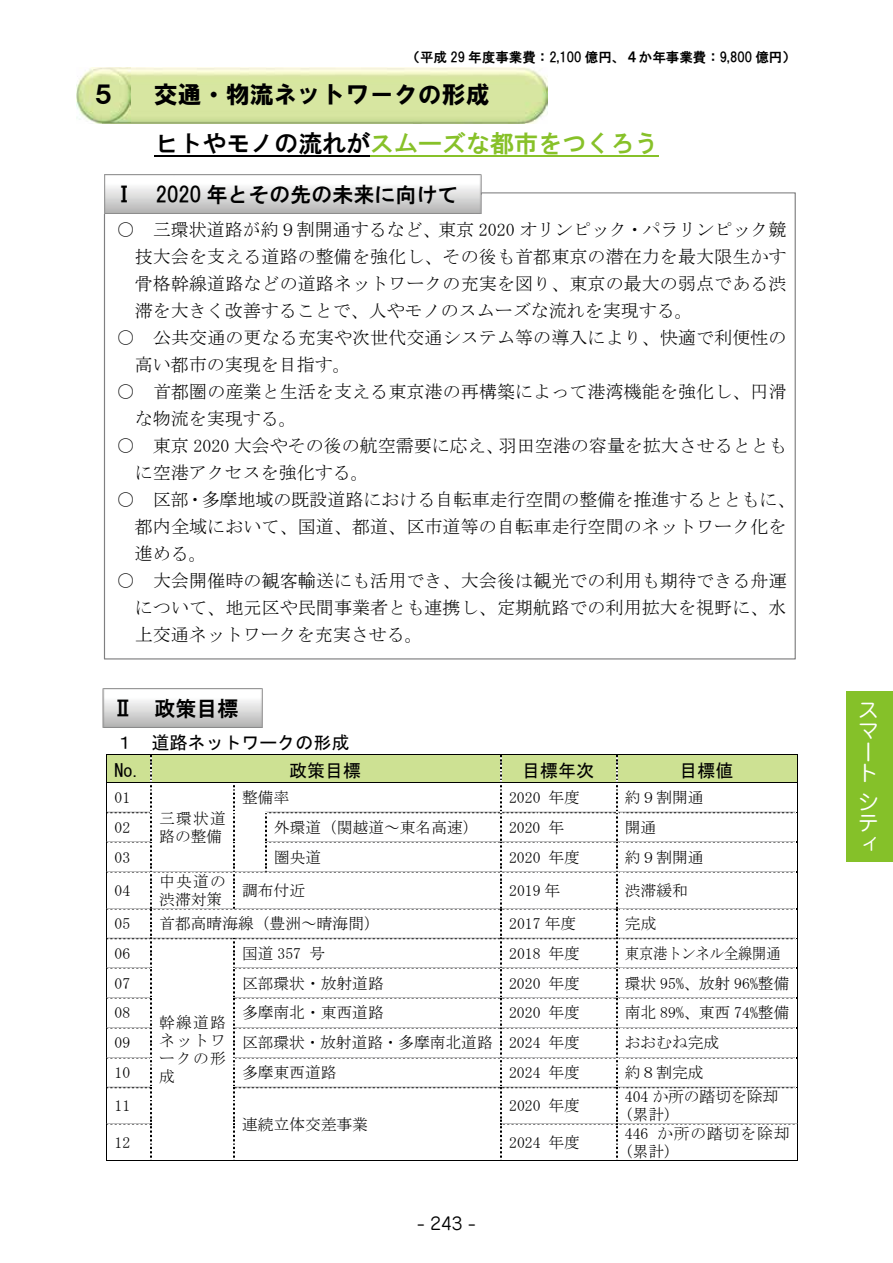
<style>
.page{position:relative;width:893px;height:1263px;background:#fff}
.page>*{position:absolute;margin:0;border:0;box-sizing:border-box;transform-origin:0 0}
.t1{font:24px "HG Gothic E";color:#87c129}
.t2{font:24px "HG Soei Kakugothic UB";color:#000}
.t3{font:21.3px/21.3px "Jun 201 Pro";color:#fff}
.t4{font:21px "HGS Gothic E";color:#000}
.t5{font:18px/27px "MS Mincho";color:#000}
.t6{font:18px/27.8px "MS Gothic";color:#000}
.t7{font:16.95px "Jun 201 Pro";color:#000}
.t8{font:15.75px/18px "MS Mincho";color:#000;text-align:justify}
.t9{font:15.75px/18px "MS Mincho";letter-spacing:.035em;color:#000}
.t10{font:15.75px/18px "MS Mincho";letter-spacing:.06em;color:#000}
.t11{font:15.75px "MS Mincho";color:#000;scale:.9 1}
.t12{font:13.5px "HGS Gothic E";color:#000}
.s1{color:#000}
</style>
<div class="page">
<div style="left:846px;top:692px;width:47px;height:170px;background:#85c129"></div>
<div style="left:107px;top:755px;width:44px;height:27px;background:#cde193"></div>
<div style="left:152px;top:755px;width:349px;height:27px;background:#cde193"></div>
<div style="left:501px;top:755px;width:115px;height:27px;background:#cde193"></div>
<div style="left:617px;top:755px;width:180px;height:27px;background:#cde193"></div>
<hr style="left:106px;top:754px;width:692px;height:1px;background:#000">
<hr style="left:106px;top:782px;width:692px;height:1px;background:#000">
<img style="left:107px;top:812px;width:688px;height:1px">
<svg style="left:106px;top:755px;width:1px;height:87px"></svg>
<img style="left:107px;top:842px;width:688px;height:1px">
<svg style="left:796px;top:755px;width:2px;height:88px"></svg>
<hr style="left:106px;top:842px;width:1px;height:30px;background:#000">
<svg style="left:151px;top:755px;width:1px;height:116px"></svg>
<svg style="left:234px;top:785px;width:1px;height:86px"></svg>
<svg style="left:266px;top:813px;width:1px;height:58px"></svg>
<svg style="left:501px;top:755px;width:1px;height:116px"></svg>
<svg style="left:616px;top:755px;width:1px;height:116px"></svg>
<hr style="left:797px;top:842px;width:1px;height:30px;background:#000">
<img style="left:107px;top:871px;width:688px;height:2px">
<hr style="left:106px;top:872px;width:1px;height:36px;background:#000">
<img style="left:151px;top:872px;width:1px;height:36px">
<img style="left:234px;top:872px;width:1px;height:36px">
<img style="left:501px;top:872px;width:1px;height:36px">
<img style="left:616px;top:872px;width:1px;height:36px">
<hr style="left:797px;top:872px;width:1px;height:36px;background:#000">
<img style="left:107px;top:908px;width:688px;height:1px">
<img style="left:107px;top:938px;width:688px;height:1px">
<img style="left:107px;top:968px;width:688px;height:1px">
<img style="left:107px;top:997px;width:688px;height:2px">
<img style="left:107px;top:1057px;width:688px;height:1px">
<svg style="left:151px;top:909px;width:1px;height:177px"></svg>
<svg style="left:234px;top:939px;width:1px;height:148px"></svg>
<svg style="left:501px;top:909px;width:1px;height:178px"></svg>
<svg style="left:616px;top:909px;width:1px;height:178px"></svg>
<svg style="left:106px;top:908px;width:1px;height:180px"></svg>
<img style="left:107px;top:1087px;width:688px;height:1px">
<svg style="left:796px;top:908px;width:2px;height:180px"></svg>
<hr style="left:106px;top:1088px;width:1px;height:36px;background:#000">
<img style="left:151px;top:1088px;width:1px;height:72px">
<img style="left:234px;top:1088px;width:1px;height:72px">
<img style="left:501px;top:1088px;width:1px;height:72px">
<img style="left:616px;top:1088px;width:1px;height:72px">
<hr style="left:797px;top:1088px;width:1px;height:36px;background:#000">
<img style="left:107px;top:1123px;width:690px;height:2px">
<hr style="left:106px;top:1124px;width:1px;height:37px;background:#000">
<hr style="left:106px;top:1160px;width:45px;height:1px;background:#000">
<hr style="left:151px;top:1160px;width:83px;height:1px;background:#000">
<hr style="left:234px;top:1160px;width:267px;height:1px;background:#000">
<hr style="left:501px;top:1160px;width:115px;height:1px;background:#000">
<hr style="left:616px;top:1160px;width:181px;height:1px;background:#000">
<hr style="left:797px;top:1124px;width:1px;height:37px;background:#000">
<img style="left:90px;top:67px;width:457px;height:56px">
<img style="left:76px;top:68px;width:55px;height:54px">
<svg style="left:104px;top:192px;width:692px;height:467px"></svg>
<img style="left:104px;top:174px;width:378px;height:40px">
<img style="left:102px;top:688px;width:161px;height:40px">
<hr style="left:154px;top:155px;width:216px;height:1px;background:#000">
<hr style="left:370px;top:155px;width:288px;height:1px;background:#87c129">
<p class="t12" style="left:406px;top:50px;width:391px">（平成 29 年度事業費：2,100 億円、４か年事業費：9,800 億円）</p>
<h1 class="t2" style="left:91px;top:82px;width:26px">５</h1>
<h1 class="t2" style="left:154px;top:82px;width:338px">交通・物流ネットワークの形成</h1>
<h1 class="t1" style="left:154px;top:131px;width:505px"><span class="s1">ヒトやモノの流れが</span>スムーズな都市をつくろう</h1>
<p class="t4" style="left:114px;top:183px;width:346px">Ⅰ 2020 年とその先の未来に向けて</p>
<p class="t5" style="left:135px;top:216px;width:653px;text-align:justify;text-indent:-18px">○ 三環状道路が約９割開通するなど、東京 2020 オリンピック・パラリンピック競技大会を支える道路の整備を強化し、その後も首都東京の潜在力を最大限生かす骨格幹線道路などの道路ネットワークの充実を図り、東京の最大の弱点である渋滞を大きく改善することで、人やモノのスムーズな流れを実現する。</p>
<p class="t5" style="left:135px;top:324px;width:653px;text-indent:-18px">○ 公共交通の更なる充実や次世代交通システム等の導入により、快適で利便性の高い都市の実現を目指す。</p>
<p class="t5" style="left:135px;top:378px;width:653px;text-indent:-18px">○ 首都圏の産業と生活を支える東京港の再構築によって港湾機能を強化し、円滑な物流を実現する。</p>
<p class="t5" style="left:135px;top:432px;width:653px;text-indent:-18px">○ 東京 2020 大会やその後の航空需要に応え、羽田空港の容量を拡大させるとともに空港アクセスを強化する。</p>
<p class="t5" style="left:135px;top:486px;width:662px;text-indent:-18px">○ 区部・多摩地域の既設道路における自転車走行空間の整備を推進するとともに、都内全域において、国道、都道、区市道等の自転車走行空間のネットワーク化を進める。</p>
<p class="t5" style="left:135px;top:567px;width:653px;text-align:justify;text-indent:-18px">○ 大会開催時の観客輸送にも活用でき、大会後は観光での利用も期待できる舟運について、地元区や民間事業者とも連携し、定期航路での利用拡大を視野に、水上交通ネットワークを充実させる。</p>
<p class="t4" style="left:113px;top:698px;width:127px">Ⅱ 政策目標</p>
<p class="t6" style="left:115px;top:729px;width:236px">１ 道路ネットワークの形成<br>No.</p>
<p class="t6" style="left:289px;top:756px;width:73px">政策目標</p>
<p class="t6" style="left:522px;top:756px;width:73px">目標年次</p>
<p class="t6" style="left:679px;top:756px;width:55px">目標値</p>
<p class="t8" style="left:115px;top:788px;width:17px">01</p>
<p class="t8" style="left:242px;top:788px;width:49px">整備率</p>
<p class="t8" style="left:509px;top:788px;width:72px">2020 年度</p>
<p class="t8" style="left:625px;top:788px;width:80px">約９割開通</p>
<p class="t9" style="left:159px;top:809px;width:68px">三環状道路の整備</p>
<p class="t8" style="left:115px;top:818px;width:17px">02</p>
<p class="t8" style="left:274px;top:818px;width:206px">外環道（関越道～東名高速）</p>
<p class="t8" style="left:509px;top:818px;width:57px">2020 年</p>
<p class="t8" style="left:625px;top:818px;width:33px">開通</p>
<p class="t8" style="left:115px;top:848px;width:17px">03</p>
<p class="t8" style="left:274px;top:848px;width:49px">圏央道</p>
<p class="t8" style="left:509px;top:848px;width:72px">2020 年度</p>
<p class="t8" style="left:625px;top:848px;width:80px">約９割開通</p>
<p class="t8" style="left:115px;top:881px;width:17px">04</p>
<p class="t9" style="left:159px;top:872px;width:68px">中央道の渋滞対策</p>
<p class="t8" style="left:242px;top:881px;width:65px">調布付近</p>
<p class="t8" style="left:509px;top:881px;width:53px">2019 年</p>
<p class="t8" style="left:625px;top:881px;width:65px">渋滞緩和</p>
<p class="t8" style="left:115px;top:914px;width:17px">05</p>
<p class="t8" style="left:159px;top:914px;width:222px">首都高晴海線（豊洲～晴海間）</p>
<p class="t8" style="left:509px;top:914px;width:68px">2017 年度</p>
<p class="t8" style="left:625px;top:914px;width:33px">完成</p>
<p class="t8" style="left:115px;top:944px;width:17px">06</p>
<p class="t8" style="left:242px;top:944px;width:84px">国道 357 号</p>
<p class="t8" style="left:509px;top:944px;width:72px">2018 年度</p>
<p class="t11" style="left:625px;top:945px;width:175px">東京港トンネル全線開通</p>
<p class="t8" style="left:115px;top:974px;width:17px">07</p>
<p class="t8" style="left:242px;top:974px;width:143px">区部環状・放射道路</p>
<p class="t8" style="left:509px;top:974px;width:72px">2020 年度</p>
<p class="t8" style="left:625px;top:974px;width:166px">環状 95%、放射 96%整備</p>
<p class="t8" style="left:115px;top:1004px;width:17px">08</p>
<p class="t8" style="left:242px;top:1004px;width:143px">多摩南北・東西道路</p>
<p class="t8" style="left:509px;top:1004px;width:72px">2020 年度</p>
<p class="t8" style="left:625px;top:1004px;width:166px">南北 89%、東西 74%整備</p>
<p class="t8" style="left:115px;top:1033px;width:17px">09</p>
<p class="t8" style="left:242px;top:1033px;width:339px">区部環状・放射道路・多摩南北道路 2024 年度</p>
<p class="t8" style="left:625px;top:1033px;width:96px">おおむね完成</p>
<p class="t8" style="left:115px;top:1063px;width:17px">10</p>
<p class="t8" style="left:242px;top:1063px;width:96px">多摩東西道路</p>
<p class="t8" style="left:509px;top:1063px;width:72px">2024 年度</p>
<p class="t8" style="left:625px;top:1063px;width:80px">約８割完成</p>
<p class="t8" style="left:115px;top:1096px;width:17px">11</p>
<p class="t8" style="left:242px;top:1115px;width:127px">連続立体交差事業</p>
<p class="t8" style="left:159px;top:1013px;width:68px">幹線道路ネットワークの形成</p>
<p class="t8" style="left:509px;top:1096px;width:72px">2020 年度</p>
<p class="t8" style="left:625px;top:1087px;width:155px">404 か所の踏切を除却(累計)</p>
<p class="t8" style="left:115px;top:1133px;width:17px">12</p>
<p class="t8" style="left:509px;top:1133px;width:72px">2024 年度</p>
<p class="t10" style="left:625px;top:1124px;width:166px">446 か所の踏切を除却(累計)</p>
<p class="t7" style="left:417px;top:1210px;width:60px">- 243 -</p>
<p class="t3" style="left:858px;top:696px;width:21px">スマート</p>
<p class="t3" style="left:858px;top:789px;width:21px;text-align:justify">シティ</p>
</div>
